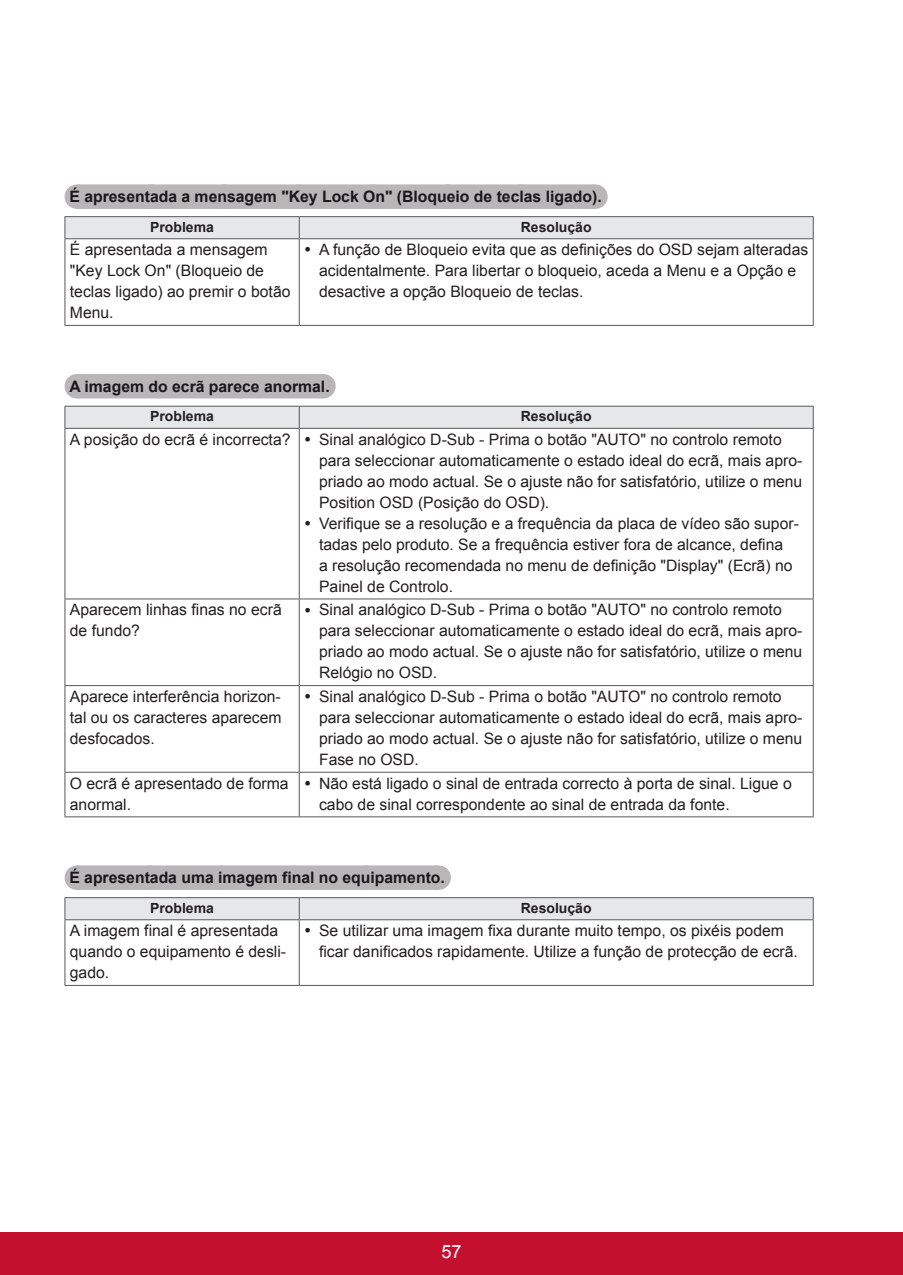
<style>
.page{position:relative;width:903px;height:1275px;background:#fff}
.page>*{position:absolute;margin:0;border:0;box-sizing:border-box;transform-origin:0 0}
.t1{font:18.2px "Arial";color:#fff}
.t2{font:15.75px/21px "Arial";color:#231f20}
.t3{font:700 15.75px "Arial";color:#1a161a}
.t4{font:700 14px "Arial";color:#231f20}
</style>
<div class="page">
<div style="left:0;top:1232px;width:903px;height:43px;background:#c3102f"></div>
<div style="left:77px;top:184px;width:517px;height:25px;background:#bab6b7"></div>
<svg style="left:151px;top:184px;width:406px;height:1px"></svg>
<svg style="left:594px;top:184px;width:1px;height:25px"></svg>
<div style="left:77px;top:374px;width:245px;height:24px;background:#bab6b7"></div>
<svg style="left:322px;top:374px;width:1px;height:24px"></svg>
<div style="left:77px;top:865px;width:361px;height:25px;background:#bab6b7"></div>
<svg style="left:149px;top:865px;width:253px;height:1px"></svg>
<svg style="left:438px;top:865px;width:1px;height:25px"></svg>
<hr style="left:64px;top:216px;width:235px;height:1px;background:#57585a">
<hr style="left:299px;top:216px;width:515px;height:1px;background:#57585a">
<div style="left:64px;top:217px;width:750px;height:21px;background:#e6e7e9"></div>
<hr style="left:64px;top:238px;width:235px;height:1px;background:#57585a">
<hr style="left:64px;top:239px;width:1px;height:86px;background:#57585a">
<hr style="left:299px;top:238px;width:515px;height:1px;background:#57585a">
<hr style="left:299px;top:239px;width:1px;height:86px;background:#57585a">
<hr style="left:813px;top:239px;width:1px;height:86px;background:#57585a">
<hr style="left:64px;top:325px;width:235px;height:1px;background:#57585a">
<hr style="left:299px;top:325px;width:515px;height:1px;background:#57585a">
<svg style="left:64px;top:406px;width:750px;height:22px;background:#dfe0e2"></svg>
<hr style="left:64px;top:428px;width:235px;height:1px;background:#57585a">
<hr style="left:64px;top:429px;width:1px;height:169px;background:#57585a">
<hr style="left:299px;top:428px;width:515px;height:1px;background:#57585a">
<hr style="left:299px;top:429px;width:1px;height:169px;background:#57585a">
<hr style="left:813px;top:429px;width:1px;height:169px;background:#57585a">
<hr style="left:64px;top:598px;width:235px;height:1px;background:#57585a">
<hr style="left:64px;top:599px;width:1px;height:86px;background:#57585a">
<hr style="left:299px;top:598px;width:515px;height:1px;background:#57585a">
<hr style="left:299px;top:599px;width:1px;height:86px;background:#57585a">
<hr style="left:813px;top:599px;width:1px;height:86px;background:#57585a">
<hr style="left:64px;top:685px;width:235px;height:1px;background:#57585a">
<hr style="left:64px;top:686px;width:1px;height:86px;background:#57585a">
<hr style="left:299px;top:685px;width:515px;height:1px;background:#57585a">
<hr style="left:299px;top:686px;width:1px;height:86px;background:#57585a">
<hr style="left:813px;top:686px;width:1px;height:86px;background:#57585a">
<hr style="left:64px;top:772px;width:235px;height:1px;background:#57585a">
<hr style="left:64px;top:773px;width:1px;height:43px;background:#57585a">
<hr style="left:299px;top:772px;width:515px;height:1px;background:#57585a">
<hr style="left:299px;top:773px;width:1px;height:43px;background:#57585a">
<hr style="left:813px;top:773px;width:1px;height:43px;background:#57585a">
<hr style="left:64px;top:816px;width:235px;height:1px;background:#57585a">
<hr style="left:299px;top:816px;width:515px;height:1px;background:#57585a">
<hr style="left:64px;top:897px;width:235px;height:1px;background:#57585a">
<hr style="left:299px;top:897px;width:515px;height:1px;background:#57585a">
<div style="left:64px;top:898px;width:750px;height:21px;background:#e6e7e9"></div>
<hr style="left:64px;top:919px;width:235px;height:1px;background:#57585a">
<hr style="left:64px;top:920px;width:1px;height:65px;background:#57585a">
<hr style="left:299px;top:919px;width:515px;height:1px;background:#57585a">
<hr style="left:299px;top:920px;width:1px;height:65px;background:#57585a">
<hr style="left:813px;top:920px;width:1px;height:65px;background:#57585a">
<hr style="left:64px;top:985px;width:235px;height:1px;background:#57585a">
<hr style="left:299px;top:985px;width:515px;height:1px;background:#57585a">
<p class="t3" style="left:69px;top:186px;width:534px">É apresentada a mensagem "Key Lock On" (Bloqueio de teclas ligado).</p>
<p class="t4" style="left:150px;top:218px;width:65px">Problema</p>
<p class="t4" style="left:521px;top:218px;width:72px">Resolução</p>
<p class="t2" style="left:70px;top:239px;width:222px">É apresentada a mensagem "Key Lock On" (Bloqueio de teclas ligado) ao premir o botão<br>Menu.</p>
<p class="t2" style="left:319px;top:239px;width:491px">A função de Bloqueio evita que as definições do OSD sejam alteradas acidentalmente. Para libertar o bloqueio, aceda a Menu e a Opção e desactive a opção Bloqueio de teclas.</p>
<p class="t3" style="left:69px;top:376px;width:262px">A imagem do ecrã parece anormal.</p>
<p class="t4" style="left:150px;top:407px;width:65px">Problema</p>
<p class="t4" style="left:521px;top:407px;width:72px">Resolução</p>
<p class="t2" style="left:70px;top:429px;width:222px">A posição do ecrã é incorrecta?</p>
<p class="t2" style="left:319px;top:429px;width:485px">Sinal analógico D-Sub - Prima o botão "AUTO" no controlo remoto para seleccionar automaticamente o estado ideal do ecrã, mais apro&shy;priado ao modo actual. Se o ajuste não for satisfatório, utilize o menu Position OSD (Posição do OSD).<br>Verifique se a resolução e a frequência da placa de vídeo são supor&shy;tadas pelo produto. Se a frequência estiver fora de alcance, defina<br>a resolução recomendada no menu de definição "Display" (Ecrã) no Painel de Controlo.</p>
<p class="t2" style="left:70px;top:599px;width:213px">Aparecem linhas finas no ecrã de fundo?</p>
<p class="t2" style="left:319px;top:599px;width:485px">Sinal analógico D-Sub - Prima o botão "AUTO" no controlo remoto para seleccionar automaticamente o estado ideal do ecrã, mais apro&shy;priado ao modo actual. Se o ajuste não for satisfatório, utilize o menu Relógio no OSD.</p>
<p class="t2" style="left:70px;top:686px;width:213px;text-align:justify">Aparece interferência horizon&shy;tal ou os caracteres aparecem desfocados.</p>
<p class="t2" style="left:319px;top:686px;width:485px">Sinal analógico D-Sub - Prima o botão "AUTO" no controlo remoto para seleccionar automaticamente o estado ideal do ecrã, mais apro&shy;priado ao modo actual. Se o ajuste não for satisfatório, utilize o menu Fase no OSD.</p>
<p class="t2" style="left:70px;top:773px;width:220px">O ecrã é apresentado de forma anormal.</p>
<p class="t2" style="left:319px;top:773px;width:474px">Não está ligado o sinal de entrada correcto à porta de sinal. Ligue o cabo de sinal correspondente ao sinal de entrada da fonte.</p>
<p class="t3" style="left:69px;top:867px;width:377px">É apresentada uma imagem final no equipamento.</p>
<p class="t4" style="left:150px;top:899px;width:65px">Problema</p>
<p class="t4" style="left:521px;top:899px;width:72px">Resolução</p>
<p class="t2" style="left:70px;top:920px;width:218px">A imagem final é apresentada quando o equipamento é desli&shy;gado.</p>
<p class="t2" style="left:319px;top:920px;width:480px">Se utilizar uma imagem fixa durante muito tempo, os pixéis podem ficar danificados rapidamente. Utilize a função de protecção de ecrã.</p>
<p class="t1" style="left:441px;top:1239px;width:22px">57</p>
</div>
